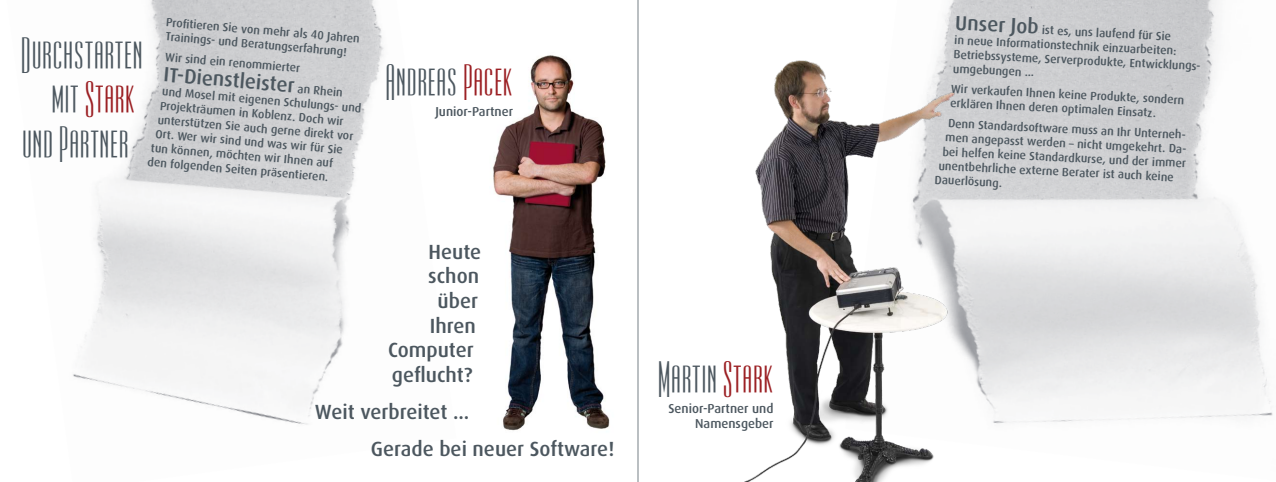
<style>
.page{position:relative;width:1276px;height:482px;background:#fff}
.page>*{position:absolute;margin:0;border:0;box-sizing:border-box;transform-origin:0 0}
.t1{font:42.1px/44.3px "Ultra Condensed Sans Serif";color:#4c575f;text-align:center}
.t2{font:500 20.5px "Dax";color:#4c575f}
.t3{font:500 13px/15.6px "Dax";color:#4c575f;text-align:right}
.t4{font:500 11.9px/14.4px "Dax";color:#4c575f}
.s1{color:#9b1f23}
.s2{font-size:20.5px}
</style>
<div class="page">
<img style="left:939px;top:0;width:334px;height:424px">
<img style="left:73px;top:0;width:311px;height:425px">
<img style="left:493px;top:55px;width:117px;height:376px">
<hr style="left:637px;top:0;width:1px;height:482px;background:#a5abaf">
<hr style="left:638px;top:0;width:1px;height:482px;background:#a5abaf">
<img style="left:744px;top:55px;width:213px;height:427px">
<p class="t4" style="left:167px;top:15px;width:196px;rotate:5deg">Profi tieren Sie von mehr als 40 Jahren<br>Trainings- und Beratungserfahrung!</p>
<h1 class="t1" style="left:21px;top:32px;width:124px">Durchstarten mit <span class="s1">Stark </span>und Partner</h1>
<p class="t4" style="left:166px;top:49px;width:137px;rotate:5deg">Wir sind ein renommierter</p>
<h2 class="t2" style="left:165px;top:63px;width:133px;rotate:5deg">IT-Dienstleister</h2>
<p class="t4" style="left:298px;top:81px;width:47px;rotate:5deg">an Rhein</p>
<p class="t4" style="left:161px;top:98px;width:186px;rotate:5deg">Projekträumen in Koblenz. Doch wir</p>
<p class="t4" style="left:163px;top:84px;width:201px;rotate:5deg">und Mosel mit eigenen Schulungs- und</p>
<p class="t4" style="left:158px;top:112px;width:198px;rotate:5deg">unterstützen Sie auch gerne direkt vor</p>
<p class="t4" style="left:156px;top:126px;width:190px;rotate:5deg">Ort. Wer wir sind und was wir für Sie</p>
<p class="t4" style="left:152px;top:140px;width:184px;rotate:5deg">tun können, möchten wir Ihnen auf</p>
<p class="t4" style="left:148px;top:154px;width:183px;rotate:5deg">den folgenden Seiten präsentieren.</p>
<h1 class="t1" style="left:385px;top:60px;width:129px">Andreas <span class="s1">Pacek</span></h1>
<p class="t3" style="left:435px;top:104px;width:79px">Junior-Partner</p>
<h2 class="t2" style="left:428px;top:240px;width:54px">Heute</h2>
<h2 class="t2" style="left:428px;top:265px;width:52px">schon</h2>
<h2 class="t2" style="left:437px;top:289px;width:42px">über</h2>
<h2 class="t2" style="left:430px;top:314px;width:48px">Ihren</h2>
<h2 class="t2" style="left:388px;top:339px;width:87px">Computer</h2>
<h2 class="t2" style="left:392px;top:363px;width:82px">geflucht?</h2>
<h2 class="t2" style="left:315px;top:400px;width:156px">Weit verbreitet ...</h2>
<h2 class="t2" style="left:371px;top:437px;width:245px">Gerade bei neuer Software!</h2>
<h1 class="t1" style="left:657px;top:356px;width:117px">Martin <span class="s1">Stark</span></h1>
<p class="t3" style="left:668px;top:400px;width:107px">Senior-Partner und<br>Namensgeber</p>
<p class="t4" style="left:955px;top:18px;width:249px;rotate:3deg"><span class="s2">Unser Job</span> ist es, uns laufend für Sie<br>in neue Informationstechnik einzuarbeiten:<br>Betriebssysteme, Serverprodukte, Entwicklungs&shy;umgebungen ...</p>
<p class="t4" style="left:951px;top:81px;width:235px;rotate:3deg">Wir verkaufen Ihnen keine Produkte, sondern erklären Ihnen deren optimalen Einsatz.</p>
<p class="t4" style="left:948px;top:116px;width:239px;rotate:3deg">Denn Standardsoftware muss an Ihr Unterneh-</p>
<p class="t4" style="left:946px;top:130px;width:243px;rotate:3deg">men angepasst werden – nicht umgekehrt. Da-</p>
<p class="t4" style="left:943px;top:144px;width:245px;rotate:3deg">bei helfen keine Standardkurse, und der immer</p>
<p class="t4" style="left:939px;top:158px;width:237px;rotate:3deg">unentbehrliche externe Berater ist auch keine</p>
<p class="t4" style="left:935px;top:172px;width:69px;rotate:3deg">Dauerlösung.</p>
</div>
